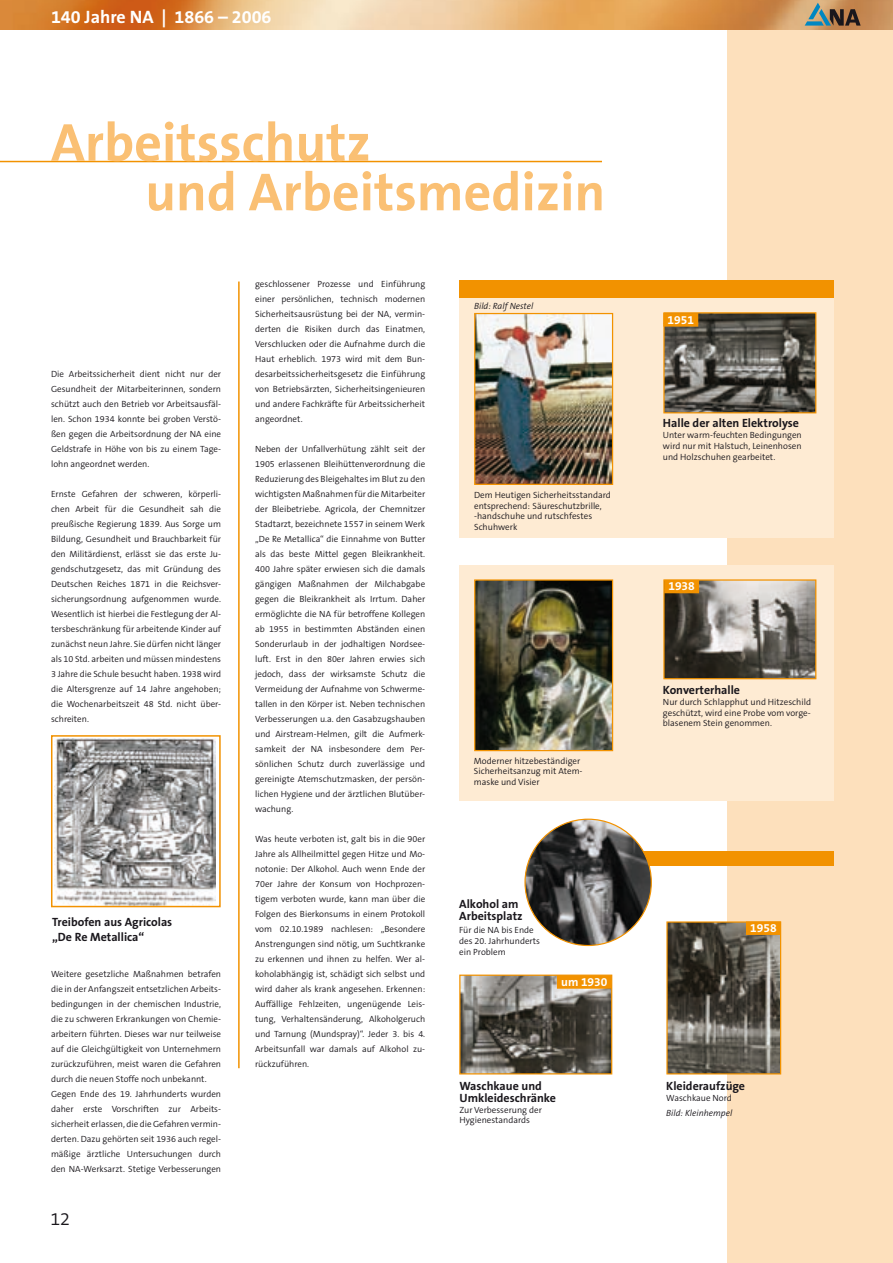
<style>
.page{position:relative;width:893px;height:1263px;background:#fff}
.page>*{position:absolute;margin:0;border:0;box-sizing:border-box;transform-origin:0 0}
.t1{font:700 54px/49.5px "The Sans B7";color:#fac074}
.t2{font:700 18px "The Sans B7";color:#fff}
.t3{font:300 18px "The Sans B4";color:#1a171c}
.t4{font:700 12px/12px "The Sans B7";color:#1a171c}
.t5{font:700 12px "The Sans B7";color:#fff}
.t6{font:300 9px/15px "The Sans B4";color:#1a171c;text-align:justify}
.t7{font:italic 300 9px "The Sans B4";color:#1a171c}
</style>
<div class="page">
<img style="left:0;top:0;width:893px;height:30px">
<svg style="left:805px;top:3px;width:56px;height:23px"></svg>
<hr style="left:0;top:161px;width:602px;height:1px;background:#f29200">
<div style="left:727px;top:30px;width:166px;height:1233px;background:#fde0bc"></div>
<div style="left:459px;top:565px;width:374px;height:235px;background:#feebd3"></div>
<div style="left:459px;top:290px;width:374px;height:248px;background:#feebd3"></div>
<img style="left:55px;top:738px;width:160px;height:166px">
<div style="left:51px;top:735px;width:170px;height:172px;border:2px solid #f29200"></div>
<img style="left:474px;top:579px;width:140px;height:173px">
<svg style="left:459px;top:974px;width:154px;height:101px;background:#6f695e"></svg>
<div style="left:557px;top:975px;width:55px;height:11px;background:#f29200"></div>
<svg style="left:557px;top:986px;width:55px;height:3px"></svg>
<svg style="left:663px;top:312px;width:154px;height:102px;background:#615c50"></svg>
<div style="left:663px;top:313px;width:35px;height:11px;background:#f29200"></div>
<svg style="left:663px;top:323px;width:35px;height:4px"></svg>
<img style="left:474px;top:312px;width:140px;height:173px">
<div style="left:459px;top:281px;width:374px;height:17px;background:#f29200"></div>
<svg style="left:663px;top:579px;width:154px;height:101px;background:#80796e"></svg>
<div style="left:664px;top:580px;width:35px;height:10px;background:#f29200"></div>
<hr style="left:664px;top:589px;width:35px;height:4px;background:#f29200">
<svg style="left:666px;top:921px;width:116px;height:154px;background:#61594b"></svg>
<div style="left:591px;top:851px;width:242px;height:14px;background:#f29200"></div>
<img style="left:525px;top:819px;width:126px;height:126px;border-radius:50%">
<div style="left:746px;top:921px;width:35px;height:11px;background:#f29200"></div>
<hr style="left:746px;top:931px;width:35px;height:4px;background:#f29200">
<hr style="left:238px;top:281px;width:2px;height:787px;background:#f29200">
<h2 class="t2" style="left:51px;top:7px;width:222px">140 Jahre NA | 1866 – 2006</h2>
<h1 class="t1" style="left:145px;top:119px;width:462px;text-indent:-94px">Arbeitsschutz<br>und Arbeitsmedizin</h1>
<p class="t6" style="left:51px;top:366px;width:172px">Die Arbeitssicherheit dient nicht nur der Gesundheit der Mitarbeiterinnen, sondern schützt auch den Betrieb vor Arbeitsausfäl&shy;len. Schon 1934 konnte bei groben Verstö&shy;ßen gegen die Arbeitsordnung der NA eine Geldstrafe in Höhe von bis zu einem Tage&shy;lohn angeordnet werden.</p>
<p class="t6" style="left:51px;top:486px;width:172px">Ernste Gefahren der schweren, körperli&shy;chen Arbeit für die Gesundheit sah die preußische Regierung 1839. Aus Sorge um Bildung, Gesundheit und Brauchbarkeit für den Militärdienst, erlässt sie das erste Ju&shy;gendschutzgesetz, das mit Gründung des Deutschen Reiches 1871 in die Reichsver&shy;sicherungsordnung aufgenommen wurde.<br>Wesentlich ist hierbei die Festlegung der Al&shy;tersbeschränkung für arbeitende Kinder auf zunächst neun Jahre. Sie dürfen nicht länger als 10 Std. arbeiten und müssen mindestens 3 Jahre die Schule besucht haben. 1938 wird die Altersgrenze auf 14 Jahre angehoben; die Wochenarbeitszeit 48 Std. nicht über&shy;schreiten.</p>
<h3 class="t4" style="left:52px;top:915px;width:122px;line-height:15px">Treibofen aus Agricolas „De Re Metallica“</h3>
<p class="t6" style="left:51px;top:966px;width:172px;text-align:left">Weitere gesetzliche Maßnahmen betrafen die in der Anfangszeit entsetzlichen Arbeits&shy;bedingungen in der chemischen Industrie, die zu schweren Erkrankungen von Chemie&shy;arbeitern führten. Dieses war nur teilweise auf die Gleichgültigkeit von Unternehmern zurückzuführen, meist waren die Gefahren durch die neuen Stoffe noch unbekannt.<br>Gegen Ende des 19. Jahrhunderts wurden daher erste Vorschriften zur Arbeits&shy;sicherheit erlassen, die die Gefahren vermin&shy;derten. Dazu gehörten seit 1936 auch regel&shy;mäßige ärztliche Untersuchungen durch den NA-Werksarzt. Stetige Verbesserungen</p>
<h2 class="t3" style="left:50px;top:1209px;width:21px">12</h2>
<p class="t6" style="left:255px;top:277px;width:172px">geschlossener Prozesse und Einführung einer persönlichen, technisch modernen Sicherheitsausrüstung bei der NA, vermin&shy;derten die Risiken durch das Einatmen, Verschlucken oder die Aufnahme durch die Haut erheblich. 1973 wird mit dem Bun&shy;desarbeitssicherheitsgesetz die Einführung von Betriebsärzten, Sicherheitsingenieuren und andere Fachkräfte für Arbeitssicherheit angeordnet.</p>
<p class="t6" style="left:255px;top:442px;width:172px">Neben der Unfallverhütung zählt seit der 1905 erlassenen Bleihüttenverordnung die Reduzierung des Bleigehaltes im Blut zu den wichtigsten Maßnahmen für die Mitarbeiter der Bleibetriebe. Agricola, der Chemnitzer Stadtarzt, bezeichnete 1557 in seinem Werk „De Re Metallica“ die Einnahme von Butter als das beste Mittel gegen Bleikrankheit.<br>400 Jahre später erwiesen sich die damals gängigen Maßnahmen der Milchabgabe gegen die Bleikrankheit als Irrtum. Daher ermöglichte die NA für betroffene Kollegen ab 1955 in bestimmten Abständen einen Sonderurlaub in der jodhaltigen Nordsee&shy;luft. Erst in den 80er Jahren erwies sich jedoch, dass der wirksamste Schutz die Vermeidung der Aufnahme von Schwerme&shy;tallen in den Körper ist. Neben technischen Verbesserungen u.a. den Gasabzugshauben und Airstream-Helmen, gilt die Aufmerk&shy;samkeit der NA insbesondere dem Per&shy;sönlichen Schutz durch zuverlässige und gereinigte Atemschutzmasken, der persön&shy;lichen Hygiene und der ärztlichen Blutüber&shy;wachung.</p>
<p class="t6" style="left:255px;top:832px;width:172px">Was heute verboten ist, galt bis in die 90er Jahre als Allheilmittel gegen Hitze und Mo&shy;notonie: Der Alkohol. Auch wenn Ende der 70er Jahre der Konsum von Hochprozen&shy;tigem verboten wurde, kann man über die Folgen des Bierkonsums in einem Protokoll vom 02.10.1989 nachlesen: „Besondere Anstrengungen sind nötig, um Suchtkranke zu erkennen und ihnen zu helfen. Wer al&shy;koholabhängig ist, schädigt sich selbst und wird daher als krank angesehen. Erkennen:<br>Auffällige Fehlzeiten, ungenügende Leis&shy;tung, Verhaltensänderung, Alkoholgeruch und Tarnung (Mundspray)“. Jeder 3. bis 4.<br>Arbeitsunfall war damals auf Alkohol zu&shy;rückzuführen.</p>
<p class="t7" style="left:474px;top:301px;width:61px">Bild: Ralf Nestel</p>
<p class="t6" style="left:474px;top:490px;width:138px;line-height:10.8px;text-align:left">Dem Heutigen Sicherheitsstandard entsprechend: Säureschutzbrille, -handschuhe und rutschfestes<br>Schuhwerk</p>
<p class="t6" style="left:474px;top:755px;width:110px;line-height:10.8px;text-align:left">Moderner hitzebeständiger<br>Sicherheitsanzug mit Atem&shy;maske und Visier</p>
<h3 class="t5" style="left:668px;top:313px;width:28px">1951</h3>
<h3 class="t4" style="left:663px;top:418px;width:138px">Halle der alten Elektrolyse</h3>
<p class="t6" style="left:663px;top:430px;width:140px;line-height:10.8px">Unter warm-feuchten Bedingungen wird nur mit Halstuch, Leinenhosen und Holzschuhen gearbeitet.</p>
<h3 class="t5" style="left:668px;top:580px;width:28px">1938</h3>
<h3 class="t4" style="left:663px;top:684px;width:79px">Konverterhalle</h3>
<p class="t6" style="left:663px;top:697px;width:150px;line-height:10.8px">Nur durch Schlapphut und Hitzeschild geschützt, wird eine Probe vom vorge&shy;blasenem Stein genommen.</p>
<h3 class="t4" style="left:459px;top:898px;width:65px">Alkohol am<br>Arbeitsplatz</h3>
<p class="t6" style="left:459px;top:925px;width:82px;line-height:10.8px;text-align:left">Für die NA bis Ende des 20. Jahrhunderts ein Problem</p>
<h3 class="t5" style="left:750px;top:921px;width:28px">1958</h3>
<h3 class="t5" style="left:561px;top:975px;width:48px">um 1930</h3>
<h3 class="t4" style="left:459px;top:1080px;width:98px">Waschkaue und<br>Umkleideschränke</h3>
<p class="t6" style="left:459px;top:1104px;width:84px;line-height:10.8px">Zur Verbesserung der<br>Hygienestandards</p>
<h3 class="t4" style="left:666px;top:1080px;width:80px">Kleideraufzüge</h3>
<p class="t6" style="left:666px;top:1090px;width:67px">Waschkaue Nord</p>
<p class="t7" style="left:666px;top:1108px;width:67px">Bild: Kleinhempel</p>
</div>
